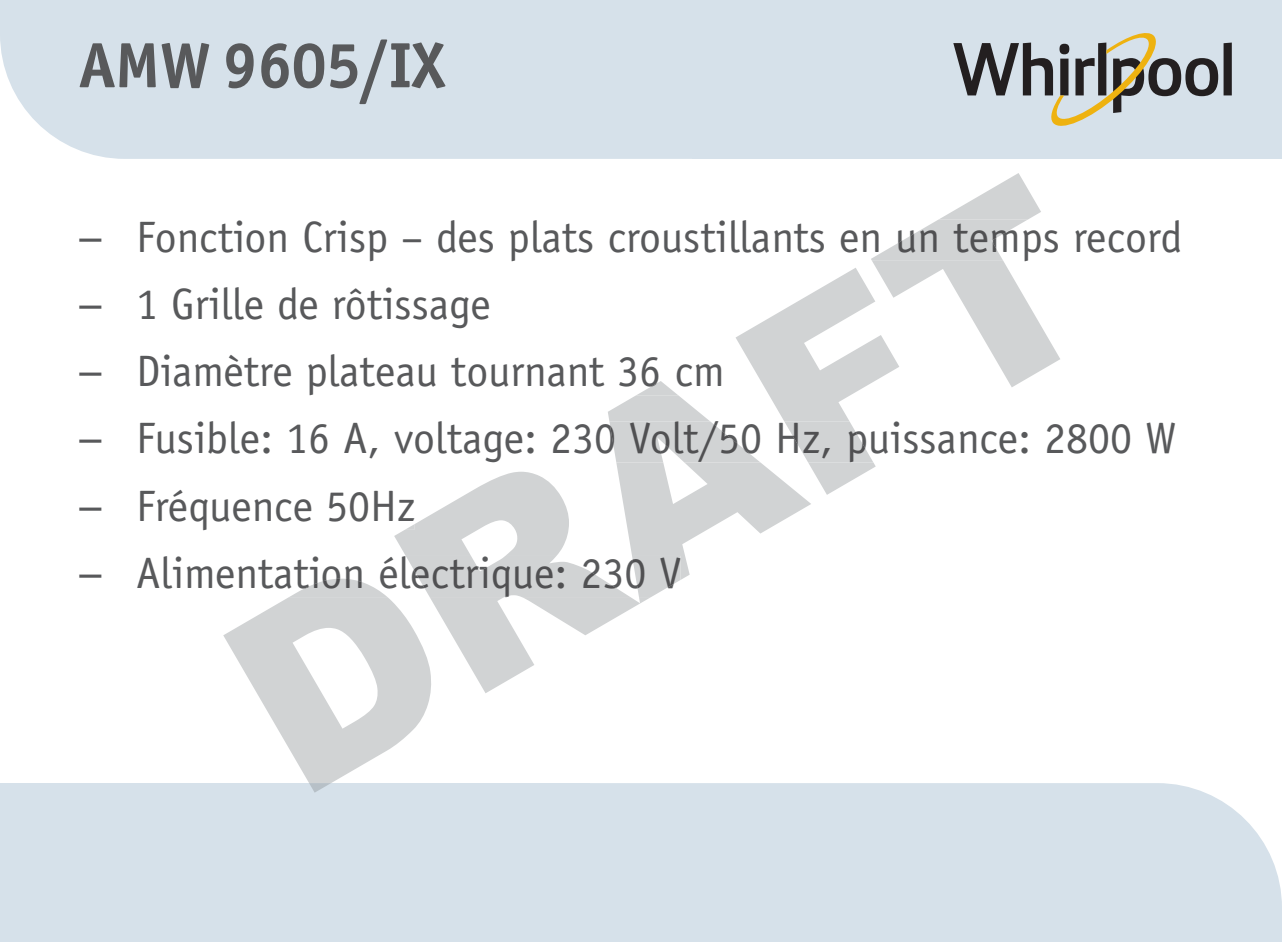
<style>
.page{position:relative;width:1282px;height:942px;background:#fff}
.page>*{position:absolute;margin:0;border:0;box-sizing:border-box;transform-origin:0 0}
.t1{font:700 64px "Officina Sans ITC Pro";color:#58595b}
.t2{font:44px/67.2px "Officina Sans Std";color:#505052}
.t3{font:44px "Officina Sans Std";color:#58595b}
.t4{font:44px/67.2px "Frutiger LT Std";color:#58595b}
.s1{font-family:"Frutiger LT Std"}
</style>
<div class="page">
<div style="left:0;top:0;width:1281px;height:159px;background:#d6e1ea"></div>
<div style="left:0;top:783px;width:1281px;height:158px;background:#d6e1ea"></div>
<div style="left:1223px;top:43px;width:8px;height:52px;background:#231f20"></div>
<svg style="left:953px;top:33px;width:265px;height:93px;background:#adb1b1"></svg>
<svg style="left:223px;top:173px;width:837px;height:619px"></svg>
<h1 class="t1" style="left:79px;top:26px;width:367px">AMW 9605/IX</h1>
<p class="t4" style="left:79px;top:203px;width:23px">–</p>
<p class="t2" style="left:136px;top:203px;width:1047px">Fonction Crisp – des plats croustillants en un temps record</p>
<p class="t3" style="left:79px;top:278px;width:413px"><span class="s1">–</span> 1 Grille de rôtissage</p>
<p class="t4" style="left:79px;top:337px;width:23px">– –</p>
<p class="t2" style="left:136px;top:337px;width:1041px">Diamètre plateau tournant 36 cm<br>Fusible: 16 A, voltage: 230 Volt/50 Hz, puissance: 2800 W</p>
<p class="t3" style="left:79px;top:479px;width:337px"><span class="s1">–</span> Fréquence 50Hz</p>
<p class="t3" style="left:79px;top:547px;width:603px"><span class="s1">–</span> Alimentation électrique: 230 V</p>
</div>
